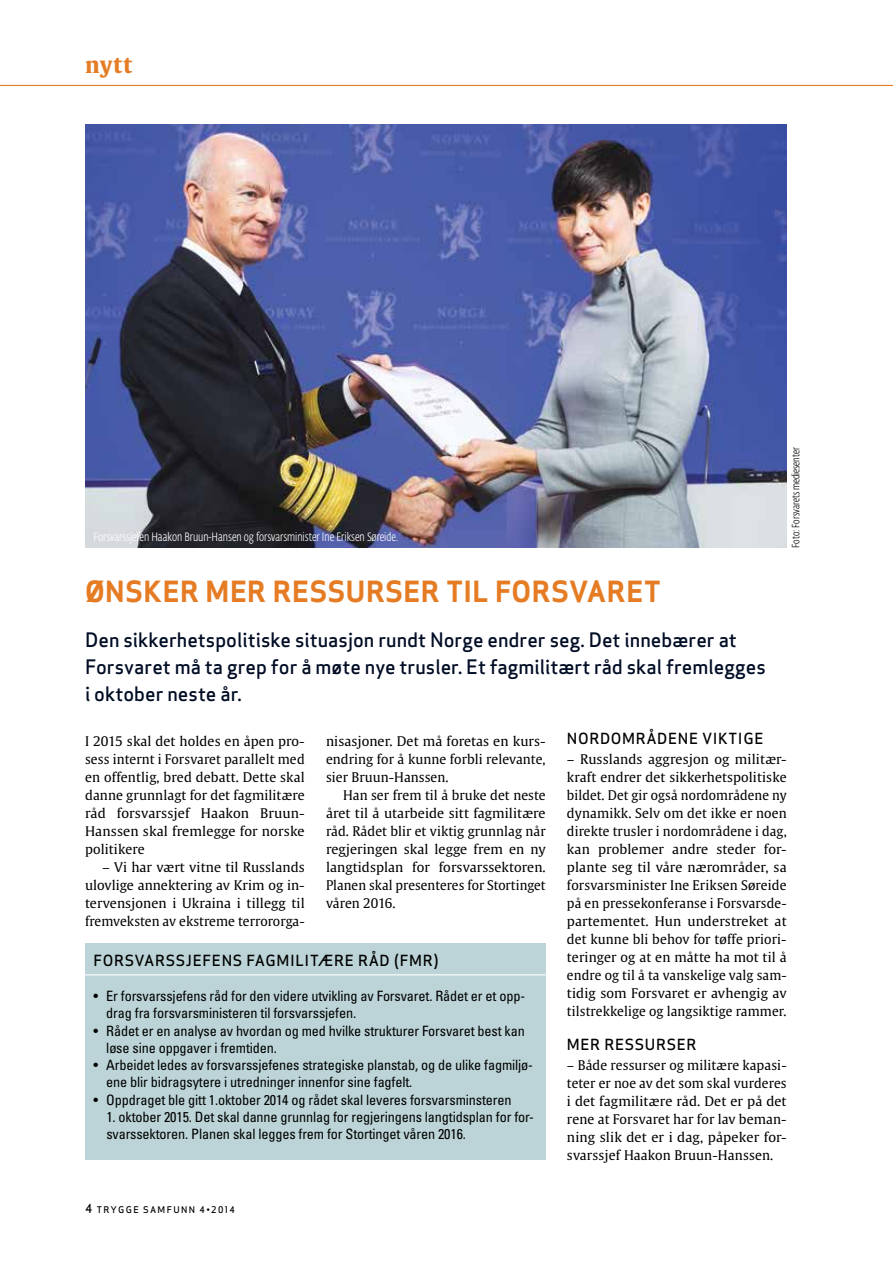
<style>
.page{position:relative;width:893px;height:1263px;background:#fff}
.page>*{position:absolute;margin:0;border:0;box-sizing:border-box;transform-origin:0 0}
.t1{font:28.5px "Apex Sans Bold T";letter-spacing:.02em;color:#e57c24}
.t2{font:22.35px "Gulliver Bold Roman";color:#e57c24}
.t3{font:19.5px/27px "Apex Sans Medium T";color:#000d25}
.t4{font:15px "Apex Sans Medium T";letter-spacing:.04em;color:#000}
.t5{font:condensed 14.25px/17.2px "Univers";letter-spacing:-.01em;color:#000}
.t6{font:13.2px/18px "Gulliver Regular Roman";letter-spacing:.005em;color:#000;text-align:justify}
.t7{font:300 12px "Fedra Sans Cond Alt Std";color:#fff}
.t8{font:300 10.5px "Fedra Sans Cond Alt Std";color:#000}
.t9{font:9px "Apex Sans Medium C";letter-spacing:.15em;color:#000}
.s1{font-size:12px}
</style>
<div class="page">
<hr style="left:0;top:85px;width:893px;height:1px;background:#e57c24">
<img style="left:85px;top:125px;width:702px;height:423px">
<div style="left:85px;top:944px;width:461px;height:216px;background:#bcd4d7"></div>
<hr style="left:85px;top:974px;width:461px;height:1px;background:#fff">
<h2 class="t2" style="left:85px;top:51px;width:49px">nytt</h2>
<p class="t7" style="left:94px;top:530px;width:306px">Forsvarssjefen Haakon Bruun-Hansen og forsvarsminister Ine Eriksen Søreide.</p>
<p class="t8" style="left:790px;top:548px;width:102px;rotate:-90deg">Foto: Forsvarets mediesenter</p>
<h1 class="t1" style="left:85px;top:573px;width:573px">ØNSKER MER RESSURSER TIL FORSVARET</h1>
<h3 class="t3" style="left:85px;top:626px;width:682px">Den sikkerhetspolitiske situasjon rundt Norge endrer seg. Det innebærer at<br>Forsvaret må ta grep for å møte nye trusler. Et fagmilitært råd skal fremlegges i oktober neste år.</h3>
<p class="t6" style="left:85px;top:732px;width:221px">I 2015 skal det holdes en åpen pro&shy;sess internt i Forsvaret parallelt med en offentlig, bred debatt. Dette skal danne grunnlagt for det fagmilitære råd forsvarssjef Haakon Bruun-Hanssen skal fremlegge for norske politikere</p>
<p class="t6" style="left:85px;top:858px;width:221px;text-indent:17px">– Vi har vært vitne til Russlands ulovlige annektering av Krim og in&shy;tervensjonen i Ukraina i tillegg til fremveksten av ekstreme terrororga-</p>
<p class="t4" style="left:567px;top:729px;width:198px">Nordområdene viktige</p>
<p class="t6" style="left:567px;top:750px;width:221px">– Russlands aggresjon og militær&shy;kraft endrer det sikkerhetspolitiske bildet. Det gir også nordområdene ny dynamikk. Selv om det ikke er noen direkte trusler i nordområdene i dag, kan problemer andre steder for&shy;plante seg til våre nærområder, sa forsvarsminister Ine Eriksen Søreide på en pressekonferanse i Forsvarsde&shy;partementet. Hun understreket at det kunne bli behov for tøffe priori&shy;teringer og at en måtte ha mot til å endre og til å ta vanskelige valg sam&shy;tidig som Forsvaret er avhengig av tilstrekkelige og langsiktige rammer.</p>
<p class="t4" style="left:567px;top:1035px;width:131px">Mer ressurser</p>
<p class="t6" style="left:567px;top:1056px;width:221px">– Både ressurser og militære kapasi&shy;teter er noe av det som skal vurderes i det fagmilitære råd. Det er på det rene at Forsvaret har for lav beman&shy;ning slik det er i dag, påpeker for&shy;svarssjef Haakon Bruun-Hanssen.</p>
<p class="t6" style="left:326px;top:732px;width:221px">nisasjoner. Det må foretas en kurs&shy;endring for å kunne forbli relevante, sier Bruun-Hanssen.</p>
<p class="t6" style="left:326px;top:786px;width:221px;text-indent:17px">Han ser frem til å bruke det neste året til å utarbeide sitt fagmilitære råd. Rådet blir et viktig grunnlag når regjeringen skal legge frem en ny langtidsplan for forsvarssektoren.<br>Planen skal presenteres for Stortinget våren 2016.</p>
<p class="t4" style="left:94px;top:950px;width:318px">Forsvarssjefens fagmilitære råd (FMR</p>
<p class="t4" style="left:433px;top:950px;width:7px">)</p>
<p class="t5" style="left:106px;top:987px;width:420px;text-indent:-13px">• Er forsvarssjefens råd for den videre utvikling av Forsvaret. Rådet er et opp&shy;drag fra forsvarsministeren til forsvarssjefen.</p>
<p class="t5" style="left:106px;top:1022px;width:420px;text-indent:-13px">• Rådet er en analyse av hvordan og med hvilke strukturer Forsvaret best kan løse sine oppgaver i fremtiden.</p>
<p class="t5" style="left:106px;top:1056px;width:428px;text-indent:-13px">• Arbeidet ledes av forsvarssjefenes strategiske planstab, og de ulike fagmiljø&shy;ene blir bidragsytere i utredninger innenfor sine fagfelt.</p>
<p class="t5" style="left:94px;top:1091px;width:419px">• Oppdraget ble gitt 1.oktober 2014 og rådet skal leveres forsvarsminsteren</p>
<p class="t5" style="left:106px;top:1108px;width:429px">1. oktober 2015. Det skal danne grunnlag for regjeringens langtidsplan for for&shy;svarssektoren. Planen skal legges frem for Stortinget våren 2016.</p>
<p class="t9" style="left:85px;top:1204px;width:151px"><span class="s1">4</span> TRYGGE SAMFUNN 4•2014</p>
</div>
